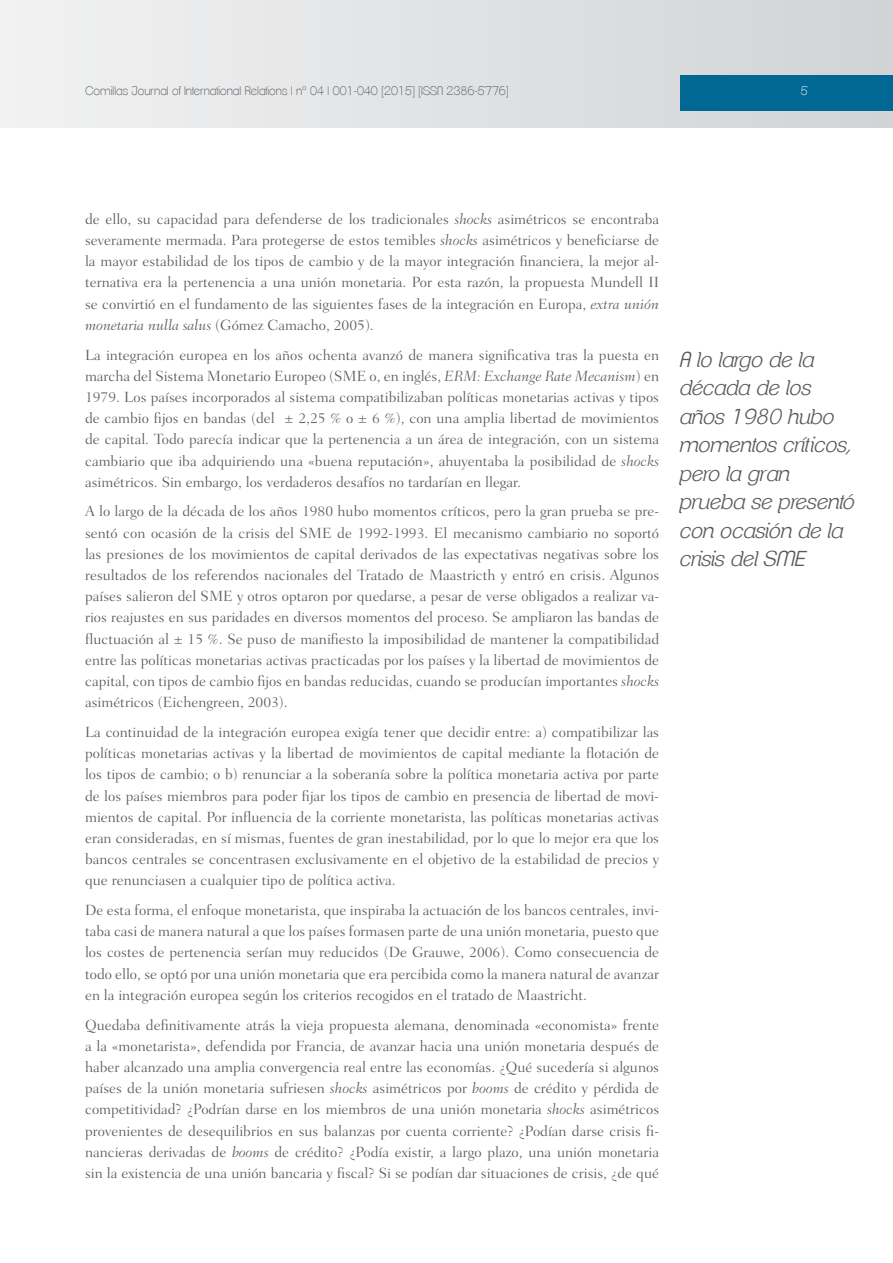
<style>
.page{position:relative;width:893px;height:1263px;background:#fff}
.page>*{position:absolute;margin:0;border:0;box-sizing:border-box;transform-origin:0 0}
.t1{font:italic 300 21px/28.5px "Clemente P Daf";color:#58595b}
.t2{font:300 15px/21.1px "Fairfield LH";color:#58595b;text-align:justify}
.t3{font:200 12px "Clemente P Dac";color:#58595b}
.t4{font:200 12px "Clemente P Dac";color:#fff}
.s1{font-style:italic}
</style>
<div class="page">
<div style="left:0;top:0;width:893px;height:128px;background:linear-gradient(to right,#f1f2f2,#d1d3d4)"></div>
<div style="left:680px;top:75px;width:213px;height:36px;background:#006892"></div>
<p class="t3" style="left:85px;top:83px;width:425px">Comillas Journal of International Relations | nº 04 | 001-040 [2015] [ISSN 2386-5776]</p>
<p class="t4" style="left:801px;top:83px;width:8px">5</p>
<p class="t2" style="left:85px;top:208px;width:576px">de ello, su capacidad para defenderse de los tradicionales <span class="s1">shocks</span> asimétricos se encontraba severamente mermada. Para protegerse de estos temibles <span class="s1">shocks</span> asimétricos y beneficiarse de la mayor estabilidad de los tipos de cambio y de la mayor integración financiera, la mejor al&shy;ternativa era la pertenencia a una unión monetaria. Por esta razón, la propuesta Mundell II se convirtió en el fundamento de las siguientes fases de la integración en Europa, <span class="s1">extra unión monetaria nulla salus</span> (Gómez Camacho, 2005).</p>
<p class="t2" style="left:85px;top:344px;width:576px">La integración europea en los años ochenta avanzó de manera significativa tras la puesta en marcha del Sistema Monetario Europeo (SME o, en inglés, <span class="s1">ERM: Exchange Rate Mecanism</span>) en 1979. Los países incorporados al sistema compatibilizaban políticas monetarias activas y tipos de cambio fijos en bandas (del ± 2,25 % o ± 6 %), con una amplia libertad de movimientos de capital. Todo parecía indicar que la pertenencia a un área de integración, con un sistema cambiario que iba adquiriendo una «buena reputación», ahuyentaba la posibilidad de <span class="s1">shocks </span>asimétricos. Sin embargo, los verdaderos desafíos no tardarían en llegar.</p>
<p class="t2" style="left:85px;top:501px;width:576px">A lo largo de la década de los años 1980 hubo momentos críticos, pero la gran prueba se pre&shy;sentó con ocasión de la crisis del SME de 1992-1993. El mecanismo cambiario no soportó las presiones de los movimientos de capital derivados de las expectativas negativas sobre los resultados de los referendos nacionales del Tratado de Maastricth y entró en crisis. Algunos países salieron del SME y otros optaron por quedarse, a pesar de verse obligados a realizar va&shy;rios reajustes en sus paridades en diversos momentos del proceso. Se ampliaron las bandas de fluctuación al ± 15 %. Se puso de manifiesto la imposibilidad de mantener la compatibilidad entre las políticas monetarias activas practicadas por los países y la libertad de movimientos de capital, con tipos de cambio fijos en bandas reducidas, cuando se producían importantes <span class="s1">shocks </span>asimétricos (Eichengreen, 2003).</p>
<p class="t2" style="left:85px;top:721px;width:576px">La continuidad de la integración europea exigía tener que decidir entre: a) compatibilizar las políticas monetarias activas y la libertad de movimientos de capital mediante la flotación de los tipos de cambio; o b) renunciar a la soberanía sobre la política monetaria activa por parte de los países miembros para poder fijar los tipos de cambio en presencia de libertad de movi&shy;mientos de capital. Por influencia de la corriente monetarista, las políticas monetarias activas eran consideradas, en sí mismas, fuentes de gran inestabilidad, por lo que lo mejor era que los bancos centrales se concentrasen exclusivamente en el objetivo de la estabilidad de precios y que renunciasen a cualquier tipo de política activa.</p>
<p class="t2" style="left:85px;top:899px;width:576px">De esta forma, el enfoque monetarista, que inspiraba la actuación de los bancos centrales, invi&shy;taba casi de manera natural a que los países formasen parte de una unión monetaria, puesto que los costes de pertenencia serían muy reducidos (De Grauwe, 2006). Como consecuencia de todo ello, se optó por una unión monetaria que era percibida como la manera natural de avanzar en la integración europea según los criterios recogidos en el tratado de Maastricht.</p>
<p class="t2" style="left:85px;top:1014px;width:576px">Quedaba definitivamente atrás la vieja propuesta alemana, denominada «economista» frente a la «monetarista», defendida por Francia, de avanzar hacia una unión monetaria después de haber alcanzado una amplia convergencia real entre las economías. ¿Qué sucedería si algunos países de la unión monetaria sufriesen <span class="s1">shocks</span> asimétricos por <span class="s1">booms</span> de crédito y pérdida de competitividad? ¿Podrían darse en los miembros de una unión monetaria <span class="s1">shocks</span> asimétricos provenientes de desequilibrios en sus balanzas por cuenta corriente? ¿Podían darse crisis fi&shy;nancieras derivadas de <span class="s1">booms</span> de crédito? ¿Podía existir, a largo plazo, una unión monetaria sin la existencia de una unión bancaria y fiscal? Si se podían dar situaciones de crisis, ¿de qué</p>
<h1 class="t1" style="left:680px;top:345px;width:177px">A lo largo de la década de los años 1980 hubo momentos críticos, pero la gran prueba se presentó con ocasión de la crisis del SME</h1>
</div>
